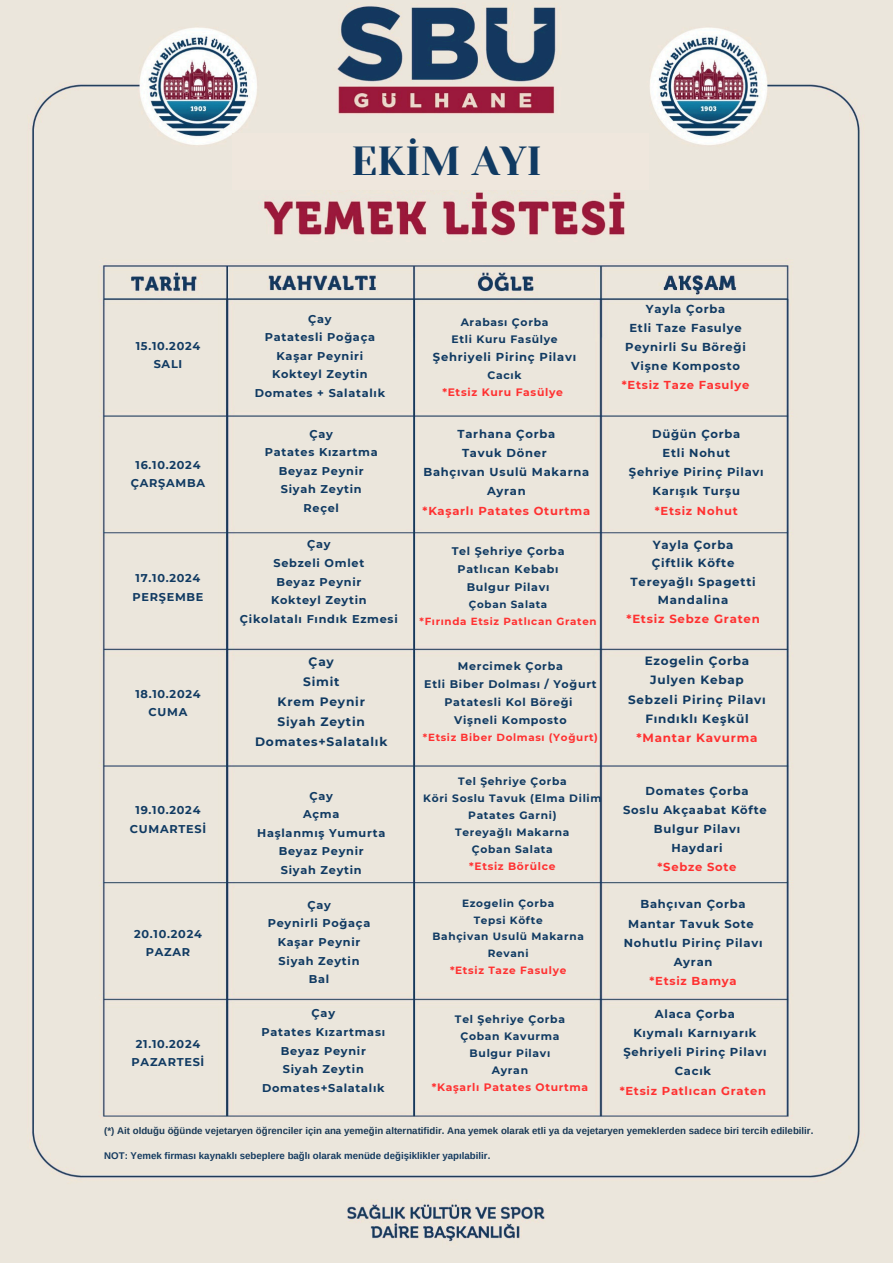
<style>
.page{position:relative;width:893px;height:1263px;background:#fff}
.page>*{position:absolute;margin:0;border:0;box-sizing:border-box;transform-origin:0 0}
.t1{font:40.5px "Yeseva One";color:#103a62}
.t2{font:700 12.15px/20px "Montserrat";letter-spacing:.065em;color:#103a62;text-align:center}
.t3{font:700 12px/19.1px "Montserrat";letter-spacing:.065em;color:#103a62;text-align:center}
.t4{font:700 11.7px/18.6px "Montserrat";letter-spacing:.065em;color:#103a62;text-align:center}
.t5{font:700 11.55px/19.1px "Montserrat";letter-spacing:.065em;color:#103a62;text-align:center}
.t6{font:700 11.25px/18.6px "Montserrat";letter-spacing:.065em;color:#103a62;text-align:center}
.t7{font:700 11.02px/18px "Montserrat";letter-spacing:.065em;color:#103a62;text-align:center}
.t8{font:700 10.8px/16.9px "Montserrat";letter-spacing:.065em;color:#103a62;text-align:center}
.t9{font:700 10.8px/16.9px "Montserrat";letter-spacing:.065em;color:#ff3131;text-align:center}
.t10{font:700 10.65px/16.9px "Montserrat";letter-spacing:.065em;color:#103a62;text-align:center}
.t11{font:700 10.5px/16.9px "Montserrat";letter-spacing:.065em;color:#103a62;text-align:center}
.t12{font:700 10.27px/16.4px "Montserrat";letter-spacing:.065em;color:#ff3131;text-align:center}
.t13{font:700 9.68px "Arimo";color:#1a3a57}
.t14{font:700 9.68px "Arimo";color:#153b60}
.s1{color:#ff3131}
.s2{color:#103a62}
</style>
<div class="page">
<img style="left:0;top:0;width:893px;height:1263px">
<div style="left:232px;top:133px;width:417px;height:57px;background:#efe7dd"></div>
<h4 class="t1" style="left:351px;top:137px;width:192px">EKİM AYI</h4>
<h1 class="t6" style="left:136px;top:336px;width:66px">15.10.2024<br>SALI</h1>
<h3 class="t6" style="left:131px;top:455px;width:76px">16.10.2024<br>ÇARŞAMBA</h3>
<h2 class="t6" style="left:132px;top:569px;width:72px;text-align:left">17.10.2024<br>PERŞEMBE</h2>
<h3 class="t6" style="left:135px;top:684px;width:67px">18.10.2024<br>CUMA</h3>
<h3 class="t6" style="left:130px;top:801px;width:78px">19.10.2024<br>CUMARTESİ</h3>
<h3 class="t6" style="left:134px;top:924px;width:69px">20.10.2024<br>PAZAR</h3>
<h2 class="t6" style="left:132px;top:1034px;width:74px">21.10.2024<br>PAZARTESİ</h2>
<h4 class="t6" style="left:255px;top:309px;width:132px">Çay<br>Patatesli Poğaça<br>Kaşar Peyniri<br>Kokteyl Zeytin<br>Domates + Salatalık</h4>
<h3 class="t6" style="left:265px;top:424px;width:114px">Çay<br>Patates Kızartma<br>Beyaz Peynir<br>Siyah Zeytin<br>Reçel</h3>
<h3 class="t6" style="left:240px;top:535px;width:158px">Çay<br>Sebzeli Omlet<br>Beyaz Peynir<br>Kokteyl Zeytin<br>Çikolatalı Fındık Ezmesi</h3>
<h2 class="t5" style="left:622px;top:299px;width:129px">Yayla Çorba<br>Etli Taze Fasulye<br>Peynirli Su Böreği<br>Vişne Komposto <span class="s1">*Etsiz Taze Fasulye</span></h2>
<h3 class="t8" style="left:451px;top:314px;width:108px">Arabası Çorba<br>Etli Kuru Fasülye</h3>
<h3 class="t5" style="left:433px;top:347px;width:145px">Şehriyeli Pirinç Pilavı</h3>
<h3 class="t9" style="left:442px;top:367px;width:122px"><span class="s2">Cacık<br></span>*Etsiz Kuru Fasülye</h3>
<h3 class="t5" style="left:422px;top:424px;width:169px">Tarhana Çorba<br>Tavuk Döner<br>Bahçıvan Usulü Makarna<br>Ayran<br><span class="s1">*Kaşarlı Patates Oturtma</span></h3>
<h3 class="t5" style="left:629px;top:424px;width:136px">Düğün Çorba<br>Etli Nohut<br>Şehriye Pirinç Pilavı<br>Karışık Turşu<br><span class="s1">*Etsiz Nohut</span></h3>
<h3 class="t7" style="left:452px;top:542px;width:114px">Tel Şehriye Çorba<br>Patlıcan Kebabı<br>Bulgur Pilavı</h3>
<h3 class="t12" style="left:419px;top:596px;width:178px"><span class="s2">Çoban Salata<br></span>*Fırında Etsiz Patlıcan Graten</h3>
<h3 class="t4" style="left:626px;top:535px;width:135px">Yayla Çorba<br>Çiftlik Köfte<br>Tereyağlı Spagetti<br>Mandalina<br><span class="s1">*Etsiz Sebze Graten</span></h3>
<h2 class="t2" style="left:255px;top:651px;width:134px">Çay<br>Simit<br>Krem Peynir<br>Siyah Zeytin<br>Domates+Salatalık</h2>
<h4 class="t7" style="left:424px;top:657px;width:174px">Mercimek Çorba<br>Etli Biber Dolması / Yoğurt<br>Patatesli Kol Böreği<br>Vişneli Komposto</h4>
<h4 class="t12" style="left:423px;top:729px;width:176px">*Etsiz Biber Dolması (Yoğurt)</h4>
<h3 class="t3" style="left:628px;top:651px;width:139px">Ezogelin Çorba<br>Julyen Kebap<br>Sebzeli Pirinç Pilavı<br>Fındıklı Keşkül <span class="s1">*Mantar Kavurma</span></h3>
<h3 class="t6" style="left:257px;top:786px;width:130px">Çay<br>Açma<br>Haşlanmış Yumurta<br>Beyaz Peynir<br>Siyah Zeytin</h3>
<h4 class="t6" style="left:268px;top:895px;width:104px">Çay<br>Peynirli Poğaça<br>Kaşar Peynir<br>Siyah Zeytin<br>Bal</h4>
<p class="t6" style="left:262px;top:1004px;width:125px">Çay<br>Patates Kızartması<br>Beyaz Peynir<br>Siyah Zeytin<br>Domates+Salatalık</p>
<h2 class="t10" style="left:423px;top:773px;width:180px">Tel Şehriye Çorba<br>Köri Soslu Tavuk (Elma Dilim<br>Patates Garni)<br>Tereyağlı Makarna<br>Çoban Salata<br><span class="s1">*Etsiz Börülce</span></h2>
<h4 class="t5" style="left:623px;top:781px;width:145px">Domates Çorba<br>Soslu Akçaabat Köfte<br>Bulgur Pilavı<br>Haydari<br><span class="s1">*Sebze Sote</span></h4>
<h2 class="t11" style="left:432px;top:894px;width:153px">Ezogelin Çorba<br>Tepsi Köfte<br>Bahçivan Usulü Makarna<br>Revani<br><span class="s1">*Etsiz Taze Fasulye</span></h2>
<p class="t8" style="left:432px;top:1011px;width:158px">Tel Şehriye Çorba<br>Çoban Kavurma<br>Bulgur Pilavı<br>Ayran<br><span class="s1">*Kaşarlı Patates Oturtma</span></p>
<h3 class="t5" style="left:624px;top:895px;width:140px">Bahçıvan Çorba<br>Mantar Tavuk Sote<br>Nohutlu Pirinç Pilavı<br>Ayran<br><span class="s1">*Etsiz Bamya</span></h3>
<h3 class="t5" style="left:619px;top:1004px;width:148px">Alaca Çorba<br>Kıymalı Karnıyarık<br>Şehriyeli Pirinç Pilavı<br>Cacık<br><span class="s1">*Etsiz Patlıcan Graten</span></h3>
<h3 class="t13" style="left:104px;top:1125px;width:710px">(*) Ait olduğu öğünde vejetaryen öğrenciler için ana yemeğin alternatifidir. Ana yemek olarak etli ya da vejetaryen yemeklerden sadece biri tercih edilebilir.</h3>
<h2 class="t14" style="left:104px;top:1151px;width:387px">NOT: Yemek firması kaynaklı sebeplere bağlı olarak menüde değişiklikler yapılabilir.</h2>
</div>
